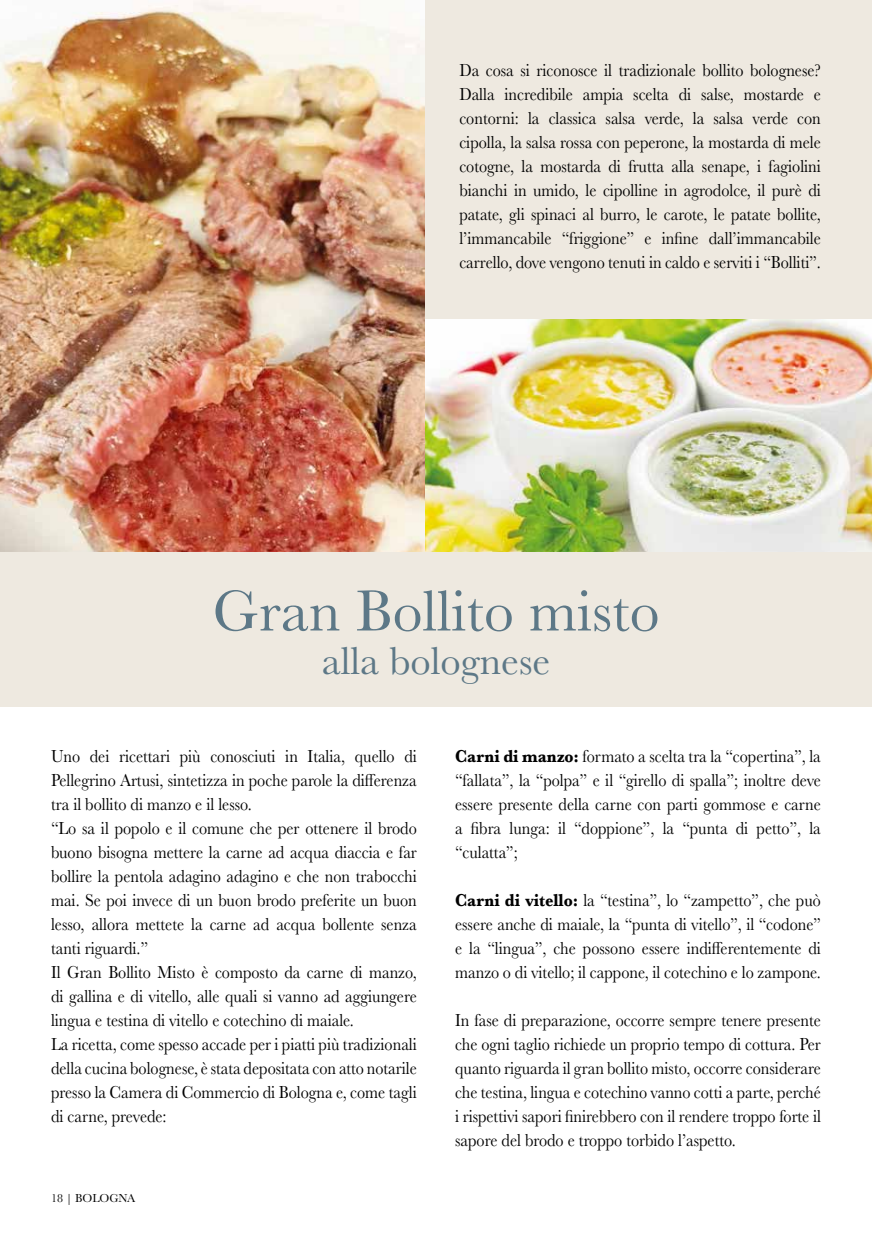
<style>
.page{position:relative;width:872px;height:1234px;background:#fff}
.page>*{position:absolute;margin:0;border:0;box-sizing:border-box;transform-origin:0 0}
.t1{font:60px "Baskerville";color:#5d7887}
.t2{font:40.5px "Baskerville";color:#5d7887}
.t3{font:18px/24px "Baskerville";color:#000;text-align:justify;scale:.9 1}
.t4{font:12px "Baskerville";color:#000}
.s1{font-weight:700}
</style>
<div class="page">
<div style="left:0;top:551px;width:872px;height:155px;background:#eee9e0"></div>
<img style="left:0;top:0;width:425px;height:551px">
<div style="left:425px;top:0;width:447px;height:551px;background:#eee9e0"></div>
<img style="left:425px;top:319px;width:447px;height:232px">
<p class="t3" style="left:459px;top:58px;width:403px">Da cosa si riconosce il tradizionale bollito bolognese?<br>Dalla incredibile ampia scelta di salse, mostarde e contorni: la classica salsa verde, la salsa verde con cipolla, la salsa rossa con peperone, la mostarda di mele cotogne, la mostarda di frutta alla senape, i fagiolini bianchi in umido, le cipolline in agrodolce, il purè di patate, gli spinaci al burro, le carote, le patate bollite, l’immancabile “friggione” e infine dall’immancabile carrello, dove vengono tenuti in caldo e serviti i “Bolliti”.</p>
<h1 class="t1" style="left:212px;top:572px;width:448px">Gran Bollito misto</h1>
<h2 class="t2" style="left:322px;top:635px;width:230px">alla bolognese</h2>
<p class="t3" style="left:51px;top:744px;width:408px;text-align:left">Uno dei ricettari più conosciuti in Italia, quello di Pellegrino Artusi, sintetizza in poche parole la differenza tra il bollito di manzo e il lesso.<br>“Lo sa il popolo e il comune che per ottenere il brodo buono bisogna mettere la carne ad acqua diaccia e far bollire la pentola adagino adagino e che non trabocchi mai. Se poi invece di un buon brodo preferite un buon lesso, allora mettete la carne ad acqua bollente senza tanti riguardi.”<br>Il Gran Bollito Misto è composto da carne di manzo, di gallina e di vitello, alle quali si vanno ad aggiungere lingua e testina di vitello e cotechino di maiale.<br>La ricetta, come spesso accade per i piatti più tradizionali della cucina bolognese, è stata depositata con atto notarile presso la Camera di Commercio di Bologna e, come tagli di carne, prevede:</p>
<p class="t3" style="left:455px;top:744px;width:408px"><span class="s1">Carni di manzo:</span> formato a scelta tra la “copertina”, la “fallata”, la “polpa” e il “girello di spalla”; inoltre deve essere presente della carne con parti gommose e carne a fibra lunga: il “doppione”, la “punta di petto”, la “culatta”;</p>
<p class="t3" style="left:455px;top:888px;width:408px"><span class="s1">Carni di vitello:</span> la “testina”, lo “zampetto”, che può essere anche di maiale, la “punta di vitello”, il “codone” e la “lingua”, che possono essere indifferentemente di manzo o di vitello; il cappone, il cotechino e lo zampone.</p>
<p class="t3" style="left:455px;top:1008px;width:408px">In fase di preparazione, occorre sempre tenere presente che ogni taglio richiede un proprio tempo di cottura. Per quanto riguarda il gran bollito misto, occorre considerare che testina, lingua e cotechino vanno cotti a parte, perché i rispettivi sapori finirebbero con il rendere troppo forte il sapore del brodo e troppo torbido l’aspetto.</p>
<p class="t4" style="left:51px;top:1190px;width:86px">18 | BOLOGNA</p>
</div>
